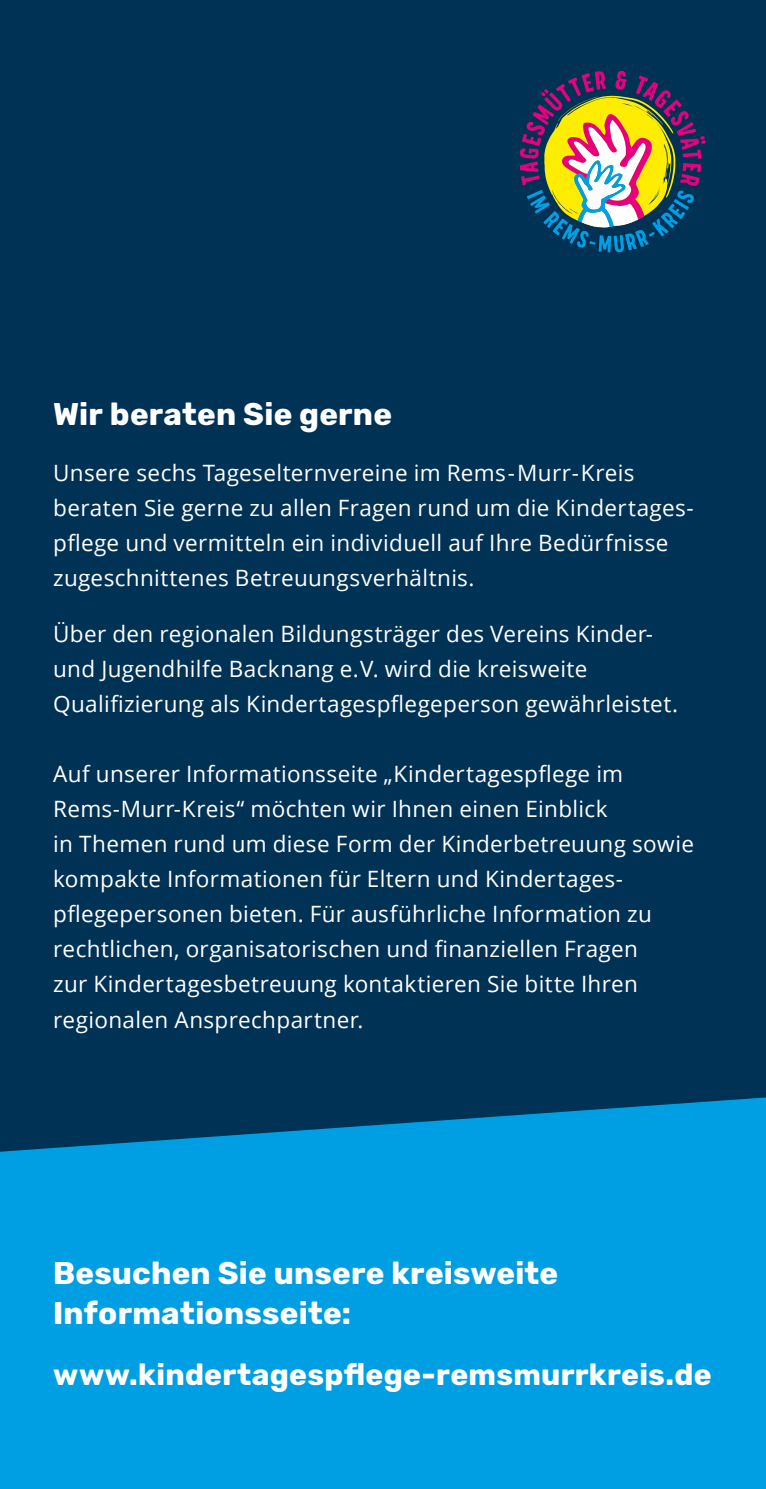
<style>
.page{position:relative;width:766px;height:1489px;background:#fff}
.page>*{position:absolute;margin:0;border:0;box-sizing:border-box;transform-origin:0 0}
.t1{font:700 31.25px/40px "Rubik";letter-spacing:.005em;color:#fff}
.t2{font:700 30px "Rubik";letter-spacing:.01em;color:#fff}
.t3{font:22.5px/35px "Open Sans";letter-spacing:.015em;color:#fff}
</style>
<div class="page">
<div style="left:0;top:0;width:765px;height:1488px;background:#003255"></div>
<svg style="left:0;top:1097px;width:765px;height:391px;background:#0097d9"></svg>
<svg style="left:519px;top:71px;width:186px;height:181px"></svg>
<h1 class="t1" style="left:53px;top:394px;width:340px">Wir beraten Sie gerne</h1>
<p class="t3" style="left:53px;top:454px;width:641px">Unsere sechs Tageselternvereine im Rems-Murr-Kreis beraten Sie gerne zu allen Fragen rund um die Kindertages&shy;pflege und vermitteln ein individuell auf Ihre Bedürfnisse zugeschnittenes Betreuungsverhältnis.</p>
<p class="t3" style="left:53px;top:616px;width:626px">Über den regionalen Bildungsträger des Vereins Kinder&shy;und Jugendhilfe Backnang e.V. wird die kreisweite<br>Qualifizierung als Kindertagespflegeperson gewährleistet.</p>
<p class="t3" style="left:53px;top:756px;width:642px">Auf unserer Informationsseite „Kindertagespflege im Rems-Murr-Kreis“ möchten wir Ihnen einen Einblick<br>in Themen rund um diese Form der Kinderbetreuung sowie kompakte Informationen für Eltern und Kindertages&shy;pflegepersonen bieten. Für ausführliche Information zu rechtlichen, organisatorischen und finanziellen Fragen<br>zur Kindertagesbetreuung kontaktieren Sie bitte Ihren regionalen Ansprechpartner.</p>
<h1 class="t1" style="left:53px;top:1253px;width:506px">Besuchen Sie unsere kreisweite<br>Informationsseite:</h1>
<h2 class="t2" style="left:53px;top:1356px;width:659px">www.kindertagespflege-remsmurrkreis.de</h2>
</div>
